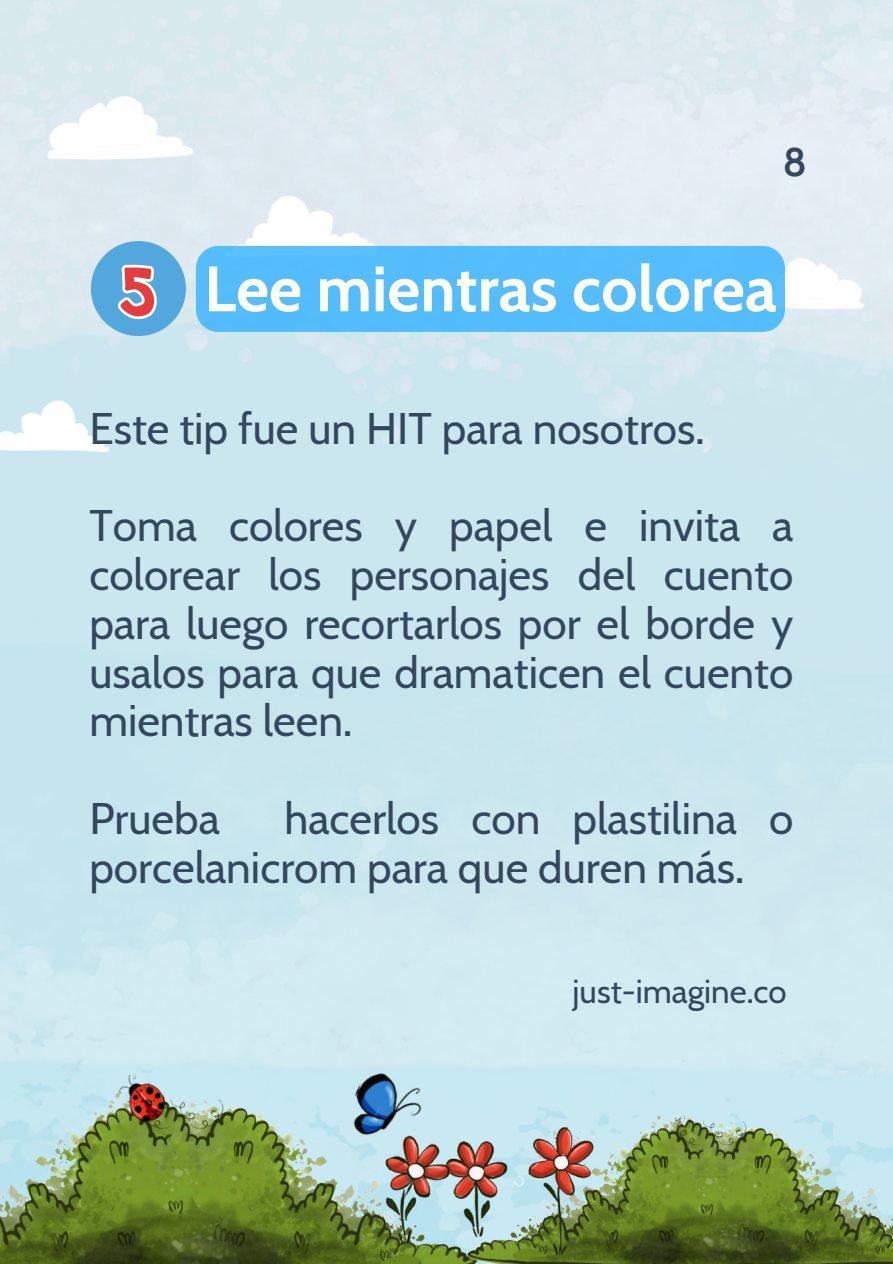
<style>
.page{position:relative;width:893px;height:1264px;background:#fff}
.page>*{position:absolute;margin:0;border:0;box-sizing:border-box;transform-origin:0 0}
.t1{font:700 63.9px "Cabin";color:#fffef3}
.t2{font:44.1px/48.8px "Cabin";color:#33485d;text-align:justify}
.t3{font:700 39.75px "Cabin";color:#33485d}
.t4{font:33px "Cabin";color:#33485d}
.s1{font-family:"KB Planet Earth";font-weight:400;font-size:66.15px;color:rgb(0 0 0/0)}
</style>
<div class="page">
<img style="left:47px;top:96px;width:206px;height:76px">
<img style="left:145px;top:163px;width:233px;height:95px">
<img style="left:0;top:1057px;width:486px;height:206px">
<img style="left:452px;top:1086px;width:440px;height:177px">
<img style="left:783px;top:258px;width:80px;height:62px">
<img style="left:0;top:373px;width:177px;height:79px">
<img style="left:111px;top:1057px;width:60px;height:79px">
<img style="left:336px;top:1062px;width:105px;height:107px">
<img style="left:367px;top:1127px;width:237px;height:128px">
<div style="left:91px;top:241px;width:95px;height:95px;background:#52a8dd;border-radius:50%"></div>
<svg style="left:117px;top:264px;width:40px;height:56px"></svg>
<div style="left:196px;top:246px;width:589px;height:86px;background:#54bdfc;border-radius:22px"></div>
<h1 class="t3" style="left:782px;top:138px;width:25px">8</h1>
<p class="t1" style="left:118px;top:249px;width:660px"><span class="s1">5</span> Lee mientras colorea</p>
<h2 class="t2" style="left:89px;top:403px;width:616px">Este tip fue un HIT para nosotros.</h2>
<h2 class="t2" style="left:89px;top:501px;width:705px">Toma colores y papel e invita a colorear los personajes del cuento para luego recortarlos por el borde y usalos para que dramaticen el cuento mientras leen.</h2>
<h2 class="t2" style="left:89px;top:793px;width:705px;text-indent:195px">hacerlos con plastilina o porcelanicrom para que duren más.</h2>
<h2 class="t2" style="left:89px;top:793px;width:132px">Prueba</h2>
<p class="t4" style="left:572px;top:971px;width:216px">just-imagine.co</p>
</div>
